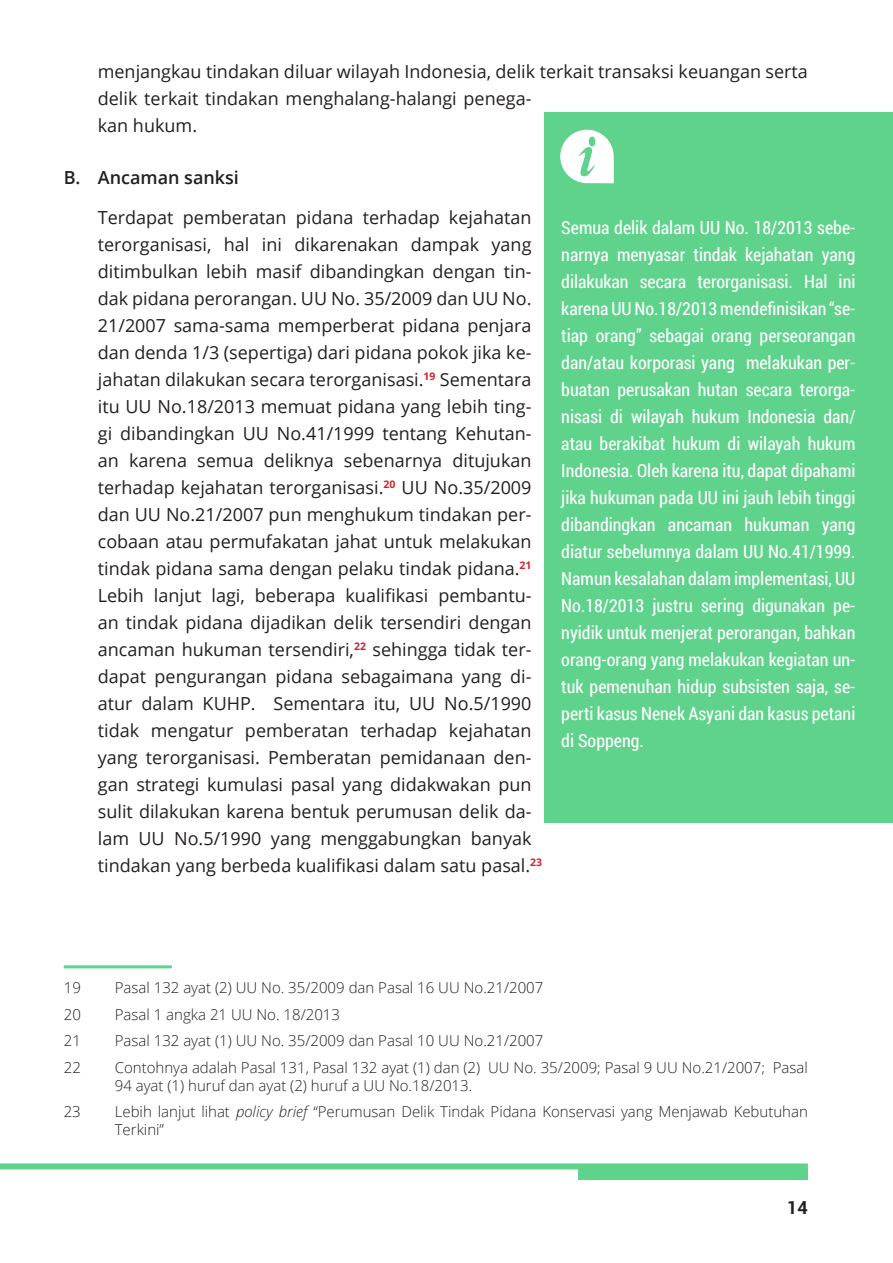
<style>
.page{position:relative;width:893px;height:1263px;background:#fff}
.page>*{position:absolute;margin:0;border:0;box-sizing:border-box;transform-origin:0 0}
.t1{font:18px/27px "Open Sans";color:#231f20}
.t2{font:18px/27px "Roboto Condensed";color:#fff;text-align:justify}
.t3{font:600 18px "Open Sans";color:#231f20}
.t4{font:700 18px "Roboto";color:#231f20}
.t5{font:300 15px/18px "Open Sans";color:#231f20}
.s1{font-style:italic}
</style>
<div class="page">
<div style="left:0;top:1163px;width:808px;height:6px;background:#5fd38c"></div>
<div style="left:578px;top:1168px;width:230px;height:12px;background:#5fd38c"></div>
<hr style="left:64px;top:965px;width:108px;height:3px;background:#5fd38c">
<div style="left:544px;top:113px;width:349px;height:710px;background:#5fd38c"></div>
<svg style="left:560px;top:130px;width:54px;height:53px"></svg>
<p class="t1" style="left:98px;top:57px;width:712px">menjangkau tindakan diluar wilayah Indonesia, delik terkait transaksi keuangan serta delik terkait tindakan menghalang-halangi penega-<br>kan hukum.</p>
<p class="t3" style="left:64px;top:165px;width:177px">B. Ancaman sanksi</p>
<p class="t1" style="left:98px;top:203px;width:446px">Terdapat pemberatan pidana terhadap kejahatan terorganisasi, hal ini dikarenakan dampak yang ditimbulkan lebih masif dibandingkan dengan tin&shy;dak pidana perorangan. UU No. 35/2009 dan UU No.<br>21/2007 sama-sama memperberat pidana penjara dan denda 1/3 (sepertiga) dari pidana pokok jika ke&shy;jahatan dilakukan secara terorganisasi.<sup>19</sup> Sementara itu UU No.18/2013 memuat pidana yang lebih ting&shy;gi dibandingkan UU No.41/1999 tentang Kehutan&shy;an karena semua deliknya sebenarnya ditujukan terhadap kejahatan terorganisasi.<sup>20</sup> UU No.35/2009 dan UU No.21/2007 pun menghukum tindakan per&shy;cobaan atau permufakatan jahat untuk melakukan tindak pidana sama dengan pelaku tindak pidana.<sup>21<br></sup>Lebih lanjut lagi, beberapa kualifikasi pembantu&shy;an tindak pidana dijadikan delik tersendiri dengan ancaman hukuman tersendiri,<sup>22</sup> sehingga tidak ter&shy;dapat pengurangan pidana sebagaimana yang di&shy;atur dalam KUHP. Sementara itu, UU No.5/1990 tidak mengatur pemberatan terhadap kejahatan yang terorganisasi. Pemberatan pemidanaan den&shy;gan strategi kumulasi pasal yang didakwakan pun sulit dilakukan karena bentuk perumusan delik da&shy;lam UU No.5/1990 yang menggabungkan banyak tindakan yang berbeda kualifikasi dalam satu pasal.<sup>23</sup></p>
<p class="t2" style="left:561px;top:213px;width:296px">Semua delik dalam UU No. 18/2013 sebe&shy;narnya menyasar tindak kejahatan yang dilakukan secara terorganisasi. Hal ini karena UU No.18/2013 mendefinisikan “se&shy;tiap orang” sebagai orang perseorangan dan/atau korporasi yang melakukan per&shy;buatan perusakan hutan secara terorga&shy;nisasi di wilayah hukum Indonesia dan/ atau berakibat hukum di wilayah hukum Indonesia. Oleh karena itu, dapat dipahami jika hukuman pada UU ini jauh lebih tinggi dibandingkan ancaman hukuman yang diatur sebelumnya dalam UU No.41/1999.<br>Namun kesalahan dalam implementasi, UU No.18/2013 justru sering digunakan pe&shy;nyidik untuk menjerat perorangan, bahkan orang-orang yang melakukan kegiatan un&shy;tuk pemenuhan hidup subsisten saja, se&shy;perti kasus Nenek Asyani dan kasus petani di Soppeng.</p>
<p class="t5" style="left:64px;top:978px;width:19px">19</p>
<p class="t5" style="left:115px;top:978px;width:430px">Pasal 132 ayat (2) UU No. 35/2009 dan Pasal 16 UU No.21/2007</p>
<p class="t5" style="left:64px;top:1005px;width:19px">20</p>
<p class="t5" style="left:115px;top:1005px;width:227px">Pasal 1 angka 21 UU No. 18/2013</p>
<p class="t5" style="left:64px;top:1031px;width:19px">21</p>
<p class="t5" style="left:115px;top:1031px;width:430px">Pasal 132 ayat (1) UU No. 35/2009 dan Pasal 10 UU No.21/2007</p>
<p class="t5" style="left:64px;top:1058px;width:19px">22</p>
<p class="t5" style="left:115px;top:1058px;width:695px">Contohnya adalah Pasal 131, Pasal 132 ayat (1) dan (2) UU No. 35/2009; Pasal 9 UU No.21/2007; Pasal<br>94 ayat (1) huruf dan ayat (2) huruf a UU No.18/2013.</p>
<p class="t5" style="left:64px;top:1102px;width:19px">23</p>
<p class="t5" style="left:115px;top:1102px;width:695px">Lebih lanjut lihat <span class="s1">policy brief</span> “Perumusan Delik Tindak Pidana Konservasi yang Menjawab Kebutuhan<br>Terkini”</p>
<p class="t4" style="left:787px;top:1195px;width:22px">14</p>
</div>
